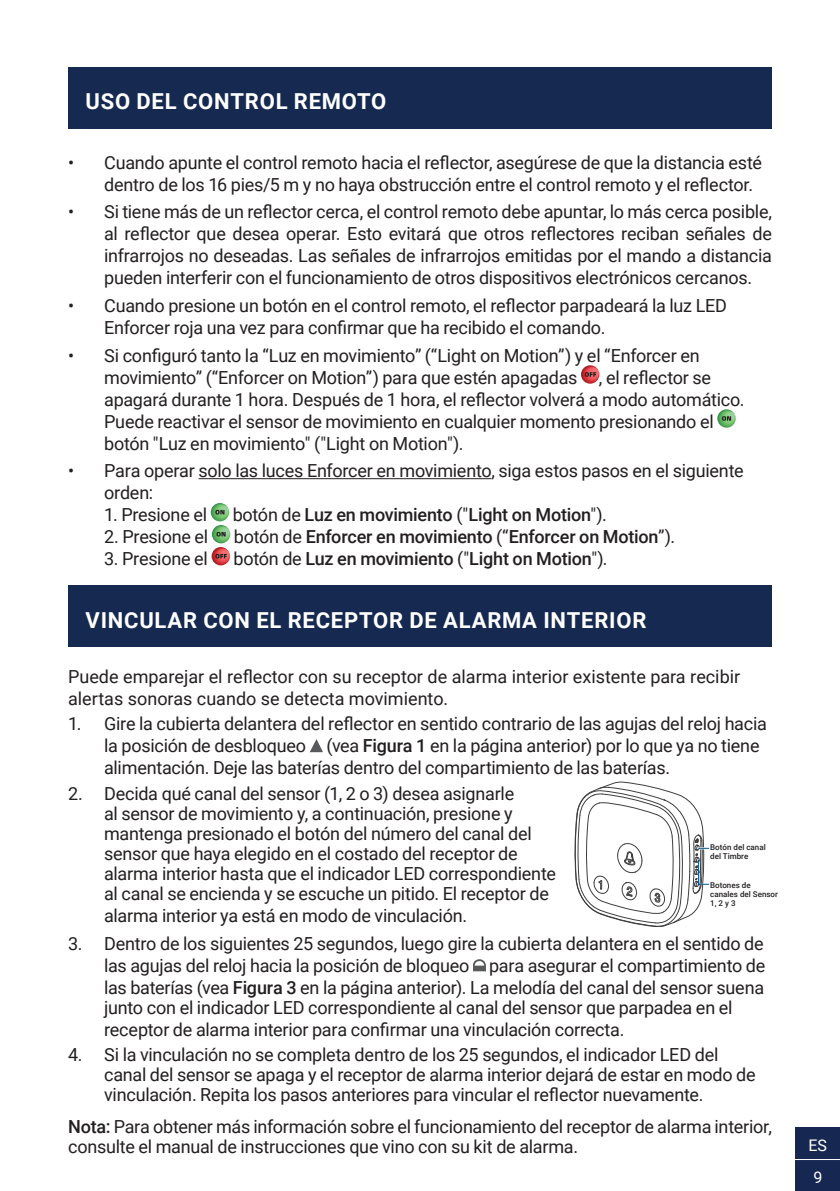
<style>
.page{position:relative;width:840px;height:1191px;background:#fff}
.page>*{position:absolute;margin:0;border:0;box-sizing:border-box;transform-origin:0 0}
.Page_Title{font:700 22px "Roboto";letter-spacing:.035em;color:#fff}
.t1{font:18px/22px "Roboto";letter-spacing:-.015em;color:#231f20}
.t2{font:500 18px "Roboto";letter-spacing:-.01em;color:#231f20}
.t3{font:16px "Roboto";color:#fff}
.Captions{font:500 8px/9px "Roboto";color:#231f20}
.s1{font-weight:400}
.s2{font-weight:500}
</style>
<div class="page">
<div style="left:794px;top:1159px;width:45px;height:32px;background:#162751"></div>
<div style="left:794px;top:1127px;width:45px;height:32px;background:#162751"></div>
<hr style="left:794px;top:1159px;width:45px;height:1px;background:#fff">
<div style="left:68px;top:67px;width:703px;height:62px;background:#162a51"></div>
<div style="left:68px;top:585px;width:703px;height:62px;background:#162a51"></div>
<hr style="left:198px;top:478px;width:293px;height:1px;background:#231f20">
<svg style="left:580px;top:365px;width:19px;height:19px"></svg>
<svg style="left:584px;top:372px;width:12px;height:5px"></svg>
<svg style="left:717px;top:409px;width:18px;height:19px"></svg>
<svg style="left:721px;top:416px;width:9px;height:5px"></svg>
<svg style="left:211px;top:503px;width:18px;height:18px"></svg>
<svg style="left:215px;top:510px;width:9px;height:4px"></svg>
<svg style="left:212px;top:525px;width:18px;height:18px"></svg>
<svg style="left:216px;top:532px;width:9px;height:4px"></svg>
<svg style="left:211px;top:547px;width:19px;height:18px"></svg>
<svg style="left:215px;top:554px;width:12px;height:4px"></svg>
<svg style="left:310px;top:739px;width:13px;height:13px"></svg>
<svg style="left:473px;top:959px;width:12px;height:12px"></svg>
<svg style="left:574px;top:781px;width:134px;height:145px"></svg>
<p class="Page_Title" style="left:85px;top:86px;width:302px">USO DEL CONTROL REMOTO</p>
<p class="t1" style="left:104px;top:150px;width:659px;text-indent:-36px">• Cuando apunte el control remoto hacia el reflector, asegúrese de que la distancia esté dentro de los 16 pies/5 m y no haya obstrucción entre el control remoto y el reflector.</p>
<p class="t1" style="left:104px;top:200px;width:669px;text-align:justify;text-indent:-36px">• Si tiene más de un reflector cerca, el control remoto debe apuntar, lo más cerca posible, al reflector que desea operar. Esto evitará que otros reflectores reciban señales de infrarrojos no deseadas. Las señales de infrarrojos emitidas por el mando a distancia pueden interferir con el funcionamiento de otros dispositivos electrónicos cercanos.</p>
<p class="t1" style="left:104px;top:294px;width:624px;text-indent:-36px">• Cuando presione un botón en el control remoto, el reflector parpadeará la luz LED<br>Enforcer roja una vez para confirmar que ha recibido el comando.</p>
<p class="t1" style="left:104px;top:343px;width:641px;text-indent:-36px">• Si configuró tanto la “Luz en movimiento” (“Light on Motion”) y el “Enforcer en movimiento” (“Enforcer on Motion”) para que estén apagadas , el reflector se apagará durante 1 hora. Después de 1 hora, el reflector volverá a modo automático.<br>Puede reactivar el sensor de movimiento en cualquier momento presionando el botón "Luz en movimiento" ("Light on Motion").</p>
<p class="t1" style="left:104px;top:459px;width:640px;text-indent:-36px">• Para operar solo las luces Enforcer en movimiento, siga estos pasos en el siguiente orden:</p>
<p class="t1" style="left:104px;top:503px;width:104px">1. Presione el</p>
<p class="t2" style="left:232px;top:502px;width:375px"><span class="s1">botón de</span> Luz en movimiento <span class="s1">("</span>Light on Motion<span class="s1">").</span></p>
<p class="t1" style="left:104px;top:525px;width:106px">2. Presione el</p>
<p class="t2" style="left:234px;top:524px;width:442px"><span class="s1">botón de</span> Enforcer en movimiento <span class="s1">(“</span>Enforcer on Motion<span class="s1">”).</span></p>
<p class="t1" style="left:104px;top:547px;width:105px">3. Presione el</p>
<p class="t2" style="left:233px;top:546px;width:375px"><span class="s1">botón de</span> Luz en movimiento <span class="s1">("</span>Light on Motion<span class="s1">").</span></p>
<p class="Page_Title" style="left:85px;top:605px;width:562px">VINCULAR CON EL RECEPTOR DE ALARMA INTERIOR</p>
<p class="t1" style="left:68px;top:665px;width:673px">Puede emparejar el reflector con su receptor de alarma interior existente para recibir alertas sonoras cuando se detecta movimiento.</p>
<p class="t1" style="left:104px;top:712px;width:663px;text-indent:-36px">1. Gire la cubierta delantera del reflector en sentido contrario de las agujas del reloj hacia la posición de desbloqueo (vea <span class="s2">Figura 1</span> en la página anterior) por lo que ya no tiene alimentación. Deje las baterías dentro del compartimiento de las baterías.</p>
<p class="t1" style="left:104px;top:783px;width:453px;line-height:20px;text-indent:-36px">2. Decida qué canal del sensor (1, 2 o 3) desea asignarle<br>al sensor de movimiento y, a continuación, presione y mantenga presionado el botón del número del canal del sensor que haya elegido en el costado del receptor de alarma interior hasta que el indicador LED correspondiente al canal se encienda y se escuche un pitido. El receptor de</p>
<p class="t1" style="left:104px;top:904px;width:364px">alarma interior ya está en modo de vinculación.</p>
<p class="t1" style="left:104px;top:931px;width:662px;text-align:justify;text-indent:-36px">3. Dentro de los siguientes 25 segundos, luego gire la cubierta delantera en el sentido de las agujas del reloj hacia la posición de bloqueo para asegurar el compartimiento de las baterías (vea <span class="s2">Figura 3</span> en la página anterior). La melodía del canal del sensor suena</p>
<p class="t1" style="left:104px;top:995px;width:629px">junto con el indicador LED correspondiente al canal del sensor que parpadea en el receptor de alarma interior para confirmar una vinculación correcta.</p>
<p class="t1" style="left:104px;top:1044px;width:652px;line-height:20px;text-indent:-36px">4. Si la vinculación no se completa dentro de los 25 segundos, el indicador LED del canal del sensor se apaga y el receptor de alarma interior dejará de estar en modo de vinculación. Repita los pasos anteriores para vincular el reflector nuevamente.</p>
<p class="t1" style="left:68px;top:1116px;width:704px;line-height:20px"><span class="s2">Nota:</span> Para obtener más información sobre el funcionamiento del receptor de alarma interior, consulte el manual de instrucciones que vino con su kit de alarma.</p>
<p class="Captions" style="left:709px;top:842px;width:57px">Botón del canal del Timbre</p>
<p class="Captions" style="left:709px;top:880px;width:69px">Botones de canales del Sensor<br>1, 2 y 3</p>
<p class="t3" style="left:808px;top:1133px;width:20px">ES</p>
<p class="t3" style="left:812px;top:1166px;width:10px">9</p>
</div>
